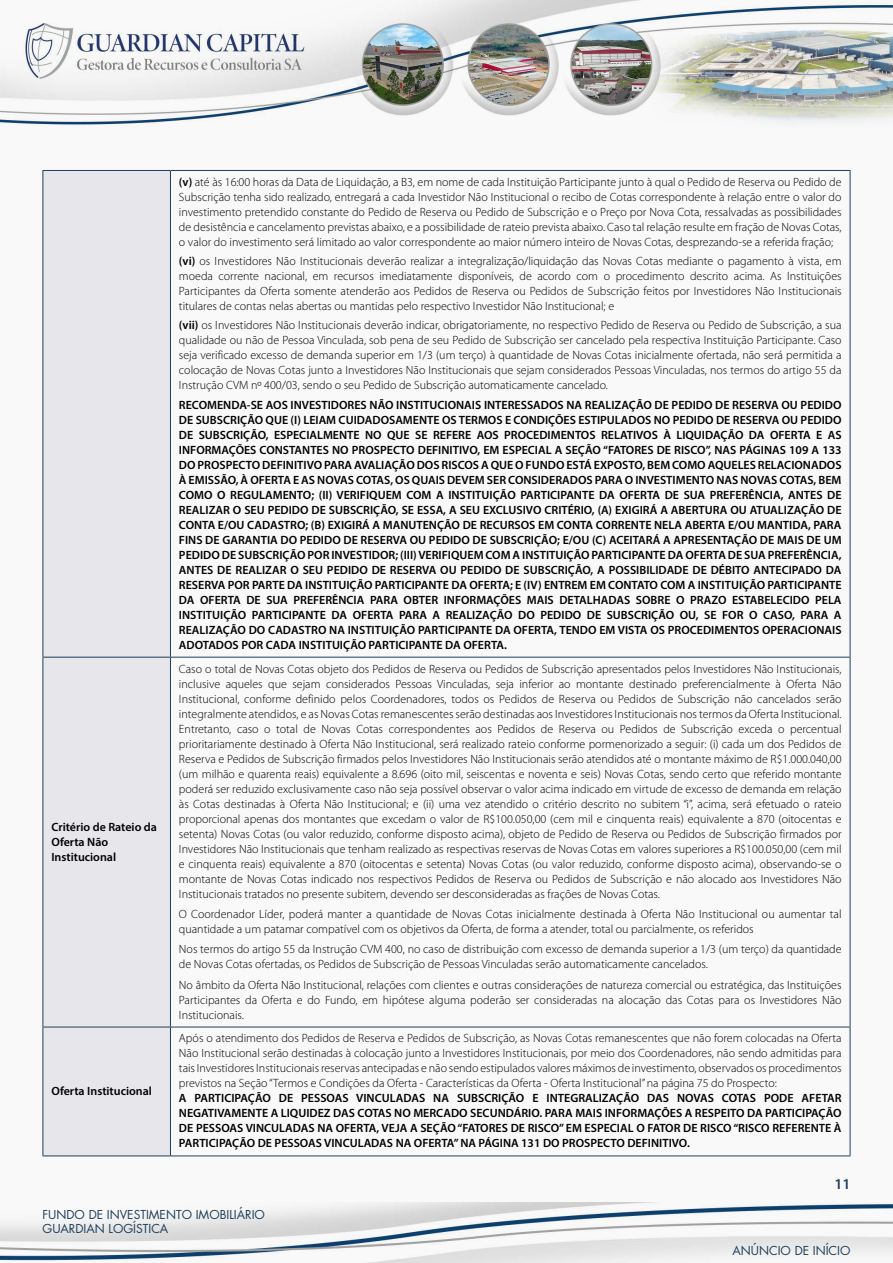
<style>
.page{position:relative;width:893px;height:1263px;background:#f9f9f9}
.page>*{position:absolute;margin:0;border:0;box-sizing:border-box;transform-origin:0 0}
.t1{font:600 15px "Myriad Pro";color:#203f5b}
.t2{font:300 12px/15px "Myriad Pro";color:#000;text-align:justify}
.t3{font:600 12px/15px "Myriad Pro";color:#000;text-align:justify}
.t4{font:12px/14.4px "Futura";color:#203f5b}
.s1{font-weight:600}
</style>
<div class="page">
<img style="left:0;top:1202px;width:893px;height:61px">
<img style="left:0;top:0;width:893px;height:125px">
<div style="left:44px;top:171px;width:126px;height:984px;background:#e6e6eb"></div>
<hr style="left:43px;top:170px;width:127px;height:1px;background:#203f5b">
<hr style="left:43px;top:171px;width:1px;height:486px;background:#203f5b">
<hr style="left:170px;top:170px;width:680px;height:1px;background:#203f5b">
<hr style="left:170px;top:171px;width:1px;height:486px;background:#203f5b">
<hr style="left:850px;top:171px;width:1px;height:486px;background:#203f5b">
<hr style="left:43px;top:657px;width:127px;height:1px;background:#203f5b">
<hr style="left:43px;top:657px;width:1px;height:370px;background:#203f5b">
<hr style="left:170px;top:657px;width:680px;height:1px;background:#203f5b">
<hr style="left:170px;top:657px;width:1px;height:370px;background:#203f5b">
<hr style="left:850px;top:657px;width:1px;height:370px;background:#203f5b">
<hr style="left:43px;top:1027px;width:127px;height:1px;background:#203f5b">
<hr style="left:43px;top:1027px;width:1px;height:128px;background:#203f5b">
<hr style="left:170px;top:1027px;width:680px;height:1px;background:#203f5b">
<hr style="left:170px;top:1027px;width:1px;height:128px;background:#203f5b">
<hr style="left:850px;top:1027px;width:1px;height:128px;background:#203f5b">
<hr style="left:43px;top:1155px;width:127px;height:1px;background:#203f5b">
<hr style="left:170px;top:1155px;width:680px;height:1px;background:#203f5b">
<p class="t3" style="left:51px;top:819px;width:107px;text-align:left">Critério de Rateio da<br>Oferta Não<br>Institucional</p>
<p class="t3" style="left:51px;top:1083px;width:102px">Oferta Institucional</p>
<p class="t2" style="left:179px;top:175px;width:664px"><span class="s1">(v)</span> até às 16:00 horas da Data de Liquidação, a B3, em nome de cada Instituição Participante junto à qual o Pedido de Reserva ou Pedido de Subscrição tenha sido realizado, entregará a cada Investidor Não Institucional o recibo de Cotas correspondente à relação entre o valor do investimento pretendido constante do Pedido de Reserva ou Pedido de Subscrição e o Preço por Nova Cota, ressalvadas as possibilidades de desistência e cancelamento previstas abaixo, e a possibilidade de rateio prevista abaixo. Caso tal relação resulte em fração de Novas Cotas, o valor do investimento será limitado ao valor correspondente ao maior número inteiro de Novas Cotas, desprezando-se a referida fração;</p>
<p class="t2" style="left:179px;top:254px;width:664px"><span class="s1">(vi)</span> os Investidores Não Institucionais deverão realizar a integralização/liquidação das Novas Cotas mediante o pagamento à vista, em moeda corrente nacional, em recursos imediatamente disponíveis, de acordo com o procedimento descrito acima. As Instituições Participantes da Oferta somente atenderão aos Pedidos de Reserva ou Pedidos de Subscrição feitos por Investidores Não Institucionais titulares de contas nelas abertas ou mantidas pelo respectivo Investidor Não Institucional; e</p>
<p class="t2" style="left:179px;top:318px;width:664px"><span class="s1">(vii)</span> os Investidores Não Institucionais deverão indicar, obrigatoriamente, no respectivo Pedido de Reserva ou Pedido de Subscrição, a sua qualidade ou não de Pessoa Vinculada, sob pena de seu Pedido de Subscrição ser cancelado pela respectiva Instituição Participante. Caso seja verificado excesso de demanda superior em 1/3 (um terço) à quantidade de Novas Cotas inicialmente ofertada, não será permitida a colocação de Novas Cotas junto a Investidores Não Institucionais que sejam considerados Pessoas Vinculadas, nos termos do artigo 55 da Instrução CVM nº 400/03, sendo o seu Pedido de Subscrição automaticamente cancelado.</p>
<p class="t3" style="left:179px;top:397px;width:664px">RECOMENDA-SE AOS INVESTIDORES NÃO INSTITUCIONAIS INTERESSADOS NA REALIZAÇÃO DE PEDIDO DE RESERVA OU PEDIDO DE SUBSCRIÇÃO QUE (I) LEIAM CUIDADOSAMENTE OS TERMOS E CONDIÇÕES ESTIPULADOS NO PEDIDO DE RESERVA OU PEDIDO DE SUBSCRIÇÃO, ESPECIALMENTE NO QUE SE REFERE AOS PROCEDIMENTOS RELATIVOS À LIQUIDAÇÃO DA OFERTA E AS INFORMAÇÕES CONSTANTES NO PROSPECTO DEFINITIVO, EM ESPECIAL A SEÇÃO “FATORES DE RISCO”, NAS PÁGINAS 109 A 133<br>DO PROSPECTO DEFINITIVO PARA AVALIAÇÃO DOS RISCOS A QUE O FUNDO ESTÁ EXPOSTO, BEM COMO AQUELES RELACIONADOS À EMISSÃO, À OFERTA E AS NOVAS COTAS, OS QUAIS DEVEM SER CONSIDERADOS PARA O INVESTIMENTO NAS NOVAS COTAS, BEM COMO O REGULAMENTO; (II) VERIFIQUEM COM A INSTITUIÇÃO PARTICIPANTE DA OFERTA DE SUA PREFERÊNCIA, ANTES DE REALIZAR O SEU PEDIDO DE SUBSCRIÇÃO, SE ESSA, A SEU EXCLUSIVO CRITÉRIO, (A) EXIGIRÁ A ABERTURA OU ATUALIZAÇÃO DE CONTA E/OU CADASTRO; (B) EXIGIRÁ A MANUTENÇÃO DE RECURSOS EM CONTA CORRENTE NELA ABERTA E/OU MANTIDA, PARA FINS DE GARANTIA DO PEDIDO DE RESERVA OU PEDIDO DE SUBSCRIÇÃO; E/OU (C) ACEITARÁ A APRESENTAÇÃO DE MAIS DE UM PEDIDO DE SUBSCRIÇÃO POR INVESTIDOR; (III) VERIFIQUEM COM A INSTITUIÇÃO PARTICIPANTE DA OFERTA DE SUA PREFERÊNCIA, ANTES DE REALIZAR O SEU PEDIDO DE RESERVA OU PEDIDO DE SUBSCRIÇÃO, A POSSIBILIDADE DE DÉBITO ANTECIPADO DA RESERVA POR PARTE DA INSTITUIÇÃO PARTICIPANTE DA OFERTA; E (IV) ENTREM EM CONTATO COM A INSTITUIÇÃO PARTICIPANTE DA OFERTA DE SUA PREFERÊNCIA PARA OBTER INFORMAÇÕES MAIS DETALHADAS SOBRE O PRAZO ESTABELECIDO PELA INSTITUIÇÃO PARTICIPANTE DA OFERTA PARA A REALIZAÇÃO DO PEDIDO DE SUBSCRIÇÃO OU, SE FOR O CASO, PARA A REALIZAÇÃO DO CADASTRO NA INSTITUIÇÃO PARTICIPANTE DA OFERTA, TENDO EM VISTA OS PROCEDIMENTOS OPERACIONAIS ADOTADOS POR CADA INSTITUIÇÃO PARTICIPANTE DA OFERTA.</p>
<p class="t2" style="left:179px;top:661px;width:664px">Caso o total de Novas Cotas objeto dos Pedidos de Reserva ou Pedidos de Subscrição apresentados pelos Investidores Não Institucionais, inclusive aqueles que sejam considerados Pessoas Vinculadas, seja inferior ao montante destinado preferencialmente à Oferta Não Institucional, conforme definido pelos Coordenadores, todos os Pedidos de Reserva ou Pedidos de Subscrição não cancelados serão integralmente atendidos, e as Novas Cotas remanescentes serão destinadas aos Investidores Institucionais nos termos da Oferta Institucional.<br>Entretanto, caso o total de Novas Cotas correspondentes aos Pedidos de Reserva ou Pedidos de Subscrição exceda o percentual prioritariamente destinado à Oferta Não Institucional, será realizado rateio conforme pormenorizado a seguir: (i) cada um dos Pedidos de Reserva e Pedidos de Subscrição firmados pelos Investidores Não Institucionais serão atendidos até o montante máximo de R$1.000.040,00 (um milhão e quarenta reais) equivalente a 8.696 (oito mil, seiscentas e noventa e seis) Novas Cotas, sendo certo que referido montante poderá ser reduzido exclusivamente caso não seja possível observar o valor acima indicado em virtude de excesso de demanda em relação às Cotas destinadas à Oferta Não Institucional; e (ii) uma vez atendido o critério descrito no subitem “i”, acima, será efetuado o rateio proporcional apenas dos montantes que excedam o valor de R$100.050,00 (cem mil e cinquenta reais) equivalente a 870 (oitocentas e setenta) Novas Cotas (ou valor reduzido, conforme disposto acima), objeto de Pedido de Reserva ou Pedidos de Subscrição firmados por Investidores Não Institucionais que tenham realizado as respectivas reservas de Novas Cotas em valores superiores a R$100.050,00 (cem mil e cinquenta reais) equivalente a 870 (oitocentas e setenta) Novas Cotas (ou valor reduzido, conforme disposto acima), observando-se o montante de Novas Cotas indicado nos respectivos Pedidos de Reserva ou Pedidos de Subscrição e não alocado aos Investidores Não Institucionais tratados no presente subitem, devendo ser desconsideradas as frações de Novas Cotas.</p>
<p class="t2" style="left:179px;top:906px;width:664px">O Coordenador Líder, poderá manter a quantidade de Novas Cotas inicialmente destinada à Oferta Não Institucional ou aumentar tal quantidade a um patamar compatível com os objetivos da Oferta, de forma a atender, total ou parcialmente, os referidos</p>
<p class="t2" style="left:179px;top:942px;width:664px">Nos termos do artigo 55 da Instrução CVM 400, no caso de distribuição com excesso de demanda superior a 1/3 (um terço) da quantidade de Novas Cotas ofertadas, os Pedidos de Subscrição de Pessoas Vinculadas serão automaticamente cancelados.</p>
<p class="t2" style="left:179px;top:977px;width:664px">No âmbito da Oferta Não Institucional, relações com clientes e outras considerações de natureza comercial ou estratégica, das Instituições Participantes da Oferta e do Fundo, em hipótese alguma poderão ser consideradas na alocação das Cotas para os Investidores Não Institucionais.</p>
<p class="t2" style="left:179px;top:1031px;width:664px">Após o atendimento dos Pedidos de Reserva e Pedidos de Subscrição, as Novas Cotas remanescentes que não forem colocadas na Oferta Não Institucional serão destinadas à colocação junto a Investidores Institucionais, por meio dos Coordenadores, não sendo admitidas para tais Investidores Institucionais reservas antecipadas e não sendo estipulados valores máximos de investimento, observados os procedimentos previstos na Seção “Termos e Condições da Oferta - Características da Oferta - Oferta Institucional” na página 75 do Prospecto:</p>
<p class="t3" style="left:179px;top:1090px;width:664px">A PARTICIPAÇÃO DE PESSOAS VINCULADAS NA SUBSCRIÇÃO E INTEGRALIZAÇÃO DAS NOVAS COTAS PODE AFETAR NEGATIVAMENTE A LIQUIDEZ DAS COTAS NO MERCADO SECUNDÁRIO. PARA MAIS INFORMAÇÕES A RESPEITO DA PARTICIPAÇÃO DE PESSOAS VINCULADAS NA OFERTA, VEJA A SEÇÃO “FATORES DE RISCO” EM ESPECIAL O FATOR DE RISCO “RISCO REFERENTE À PARTICIPAÇÃO DE PESSOAS VINCULADAS NA OFERTA” NA PÁGINA 131 DO PROSPECTO DEFINITIVO.</p>
<p class="t1" style="left:834px;top:1174px;width:18px">11</p>
<p class="t4" style="left:43px;top:1207px;width:224px">FUNDO DE INVESTIMENTO IMOBILIÁRIO<br>GUARDIAN LOGÍSTICA</p>
<p class="t4" style="left:732px;top:1243px;width:119px">ANÚNCIO DE INÍCIO</p>
</div>
